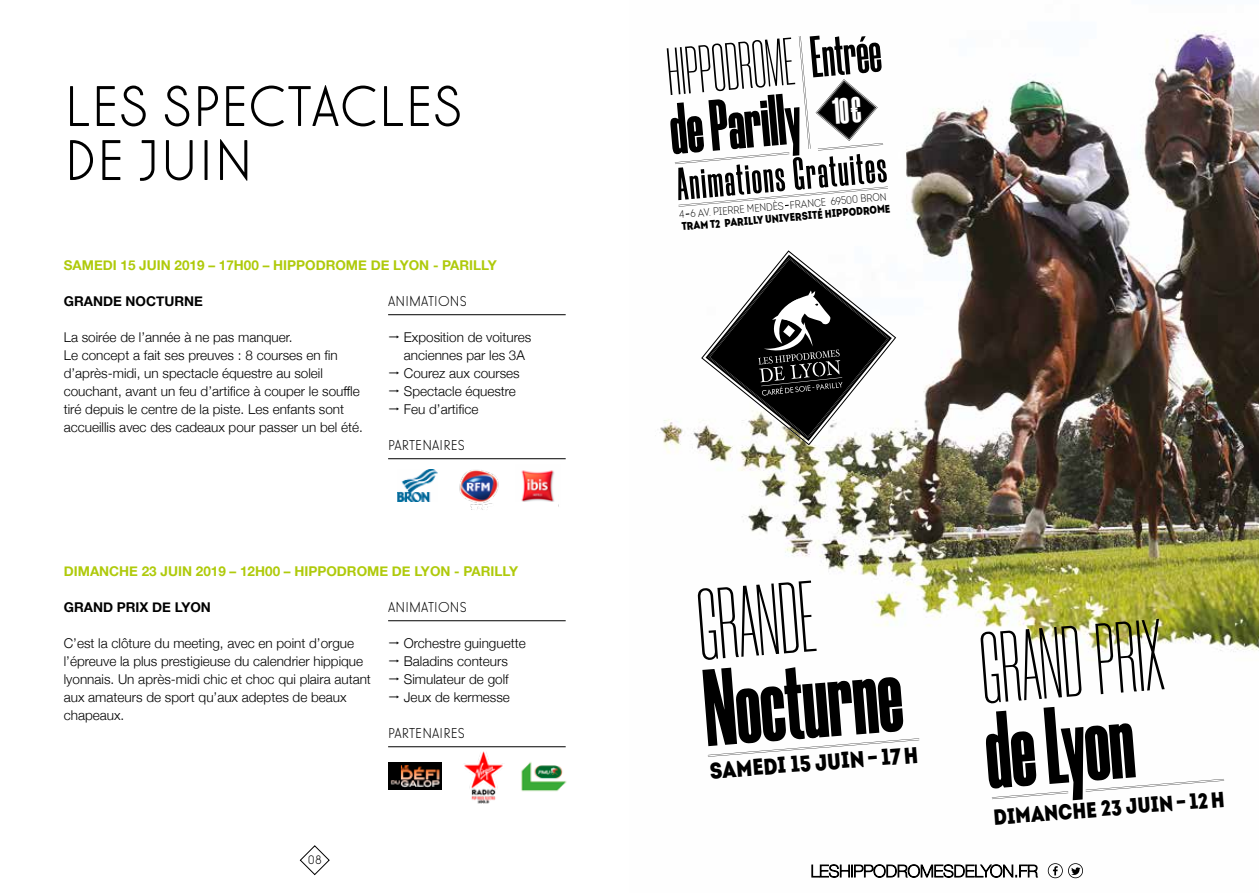
<style>
.page{position:relative;width:1259px;height:893px;background:#fff}
.page>*{position:absolute;margin:0;border:0;box-sizing:border-box;transform-origin:0 0}
.t1{font:900 109.35px "Morganite";color:#000}
.t2{font:200 100.95px "Morganite";color:#000}
.t3{font:900 72.6px "Morganite";color:#000}
.t4{font:200 67.05px "Morganite";color:#000}
.t5{font:60px/54px "Elegant Lux Pro Mager";letter-spacing:.01em;color:#000}
.t6{font:700 58.8px "Morganite";color:#000}
.t7{font:700 46.2px "Morganite";color:#000}
.t8{font:22.8px "Intro Cond Black Free";color:#000}
.t9{font:21.9px "Intro Cond Black Free";color:#000}
.t10{font:15px "Elegant Lux Mager";letter-spacing:.01em;color:#000}
.t11{font:300 13.5px/18px "Helvetica Neue";color:#000}
.t12{font:700 13.5px "Helvetica Neue";color:#afca0b}
.t13{font:700 13.5px "Helvetica Neue";color:#000}
.t14{font:13.5px "Elegant Lux Mager";color:#000}
.t15{font:11.1px "Intro Cond Black Free";color:#000}
.t16{font:10.65px "Intro Cond Light Free";color:#000}
</style>
<div class="page">
<hr style="left:388px;top:314px;width:178px;height:1px;background:#000">
<hr style="left:388px;top:458px;width:178px;height:1px;background:#000">
<hr style="left:388px;top:620px;width:178px;height:1px;background:#000">
<hr style="left:388px;top:746px;width:178px;height:1px;background:#000">
<img style="left:398px;top:470px;width:39px;height:31px">
<img style="left:459px;top:470px;width:40px;height:40px">
<svg style="left:300px;top:845px;width:30px;height:30px"></svg>
<img style="left:521px;top:470px;width:38px;height:37px">
<div style="left:515px;top:502px;width:43px;height:8px;background:#fff"></div>
<img style="left:521px;top:762px;width:46px;height:30px">
<img style="left:464px;top:751px;width:39px;height:52px">
<img style="left:388px;top:762px;width:53px;height:28px">
<img style="left:659px;top:33px;width:600px;height:846px">
<svg style="left:1068px;top:863px;width:15px;height:15px"></svg>
<svg style="left:1047px;top:863px;width:15px;height:15px"></svg>
<svg style="left:812px;top:865px;width:225px;height:12px"></svg>
<img style="left:992px;top:791px;width:76px;height:2px">
<img style="left:992px;top:793px;width:76px;height:6px">
<img style="left:1136px;top:779px;width:88px;height:1px">
<img style="left:1085px;top:786px;width:51px;height:1px">
<img style="left:1136px;top:780px;width:88px;height:8px">
<img style="left:1085px;top:787px;width:51px;height:5px">
<img style="left:708px;top:738px;width:211px;height:2px">
<img style="left:708px;top:740px;width:211px;height:17px">
<img style="left:701px;top:250px;width:195px;height:195px">
<img style="left:708px;top:258px;width:181px;height:180px">
<svg style="left:758px;top:290px;width:84px;height:106px;background:#3a3a3a"></svg>
<img style="left:815px;top:79px;width:62px;height:62px">
<img style="left:818px;top:81px;width:57px;height:58px">
<img style="left:675px;top:152px;width:114px;height:2px">
<img style="left:675px;top:154px;width:114px;height:10px">
<img style="left:678px;top:187px;width:210px;height:1px">
<img style="left:678px;top:188px;width:210px;height:19px">
<img style="left:818px;top:143px;width:65px;height:2px">
<img style="left:818px;top:145px;width:65px;height:6px">
<img style="left:809px;top:36px;width:1px;height:113px">
<img style="left:799px;top:36px;width:10px;height:113px">
<svg style="left:832px;top:96px;width:29px;height:28px"></svg>
<h3 class="t5" style="left:64px;top:79px;width:399px">LES SPECTACLES<br>DE JUIN</h3>
<p class="t12" style="left:64px;top:255px;width:434px">SAMEDI 15 JUIN 2019 – 17H00 – HIPPODROME DE LYON - PARILLY</p>
<p class="t13" style="left:64px;top:291px;width:141px">GRANDE NOCTURNE</p>
<p class="t11" style="left:64px;top:327px;width:301px">La soirée de l’année à ne pas manquer.<br>Le concept a fait ses preuves : 8 courses en fin d’après-midi, un spectacle équestre au soleil couchant, avant un feu d’artifice à couper le souffle tiré depuis le centre de la piste. Les enfants sont accueillis avec des cadeaux pour passer un bel été.</p>
<p class="t10" style="left:388px;top:292px;width:80px">ANIMATIONS</p>
<p class="t11" style="left:404px;top:327px;width:129px">Exposition de voitures anciennes par les 3A<br>Courez aux courses<br>Spectacle équestre<br>Feu d’artifice</p>
<p class="t10" style="left:388px;top:436px;width:78px">PARTENAIRES</p>
<p class="t12" style="left:64px;top:561px;width:456px">DIMANCHE 23 JUIN 2019 – 12H00 – HIPPODROME DE LYON - PARILLY</p>
<p class="t13" style="left:64px;top:597px;width:149px">GRAND PRIX DE LYON</p>
<p class="t11" style="left:64px;top:633px;width:309px">C’est la clôture du meeting, avec en point d’orgue l’épreuve la plus prestigieuse du calendrier hippique lyonnais. Un après-midi chic et choc qui plaira autant aux amateurs de sport qu’aux adeptes de beaux chapeaux.</p>
<p class="t10" style="left:388px;top:598px;width:80px">ANIMATIONS</p>
<p class="t11" style="left:404px;top:633px;width:123px">Orchestre guinguette<br>Baladins conteurs<br>Simulateur de golf<br>Jeux de kermesse</p>
<p class="t10" style="left:388px;top:724px;width:78px">PARTENAIRES</p>
<p class="t14" style="left:308px;top:852px;width:16px">08</p>
<h3 class="t6" style="left:808px;top:27px;width:72px;rotate:-5deg">Entrée</h3>
<h3 class="t4" style="left:664px;top:39px;width:129px;rotate:-5deg">HIPPODROME</h3>
<h3 class="t3" style="left:667px;top:92px;width:132px;rotate:-5deg">de Parilly</h3>
<p class="t16" style="left:678px;top:208px;width:209px;rotate:-5deg">4 6 AV. PIERRE MENDÈS FRANCE 69500 BRON</p>
<h3 class="t7" style="left:675px;top:161px;width:212px;rotate:-5deg">Animations Gratuites</h3>
<p class="t15" style="left:681px;top:219px;width:211px;rotate:-5deg">TRAM T2 PARILLY UNIVERSITÉ HIPPO DRO ME</p>
<h2 class="t2" style="left:694px;top:575px;width:119px;rotate:-4deg">GRANDE</h2>
<h1 class="t1" style="left:700px;top:651px;width:200px;rotate:-4deg">Nocturne</h1>
<h3 class="t8" style="left:709px;top:754px;width:210px;rotate:-4deg">samedi 15 juin − 17 H</h3>
<h2 class="t2" style="left:977px;top:618px;width:184px;rotate:-4deg">GRAND PRIX</h2>
<h1 class="t1" style="left:980px;top:695px;width:150px;rotate:-5deg">de Lyon</h1>
<h3 class="t9" style="left:992px;top:803px;width:233px;rotate:-5deg">dimanche 23 juin − 12 H</h3>
</div>
